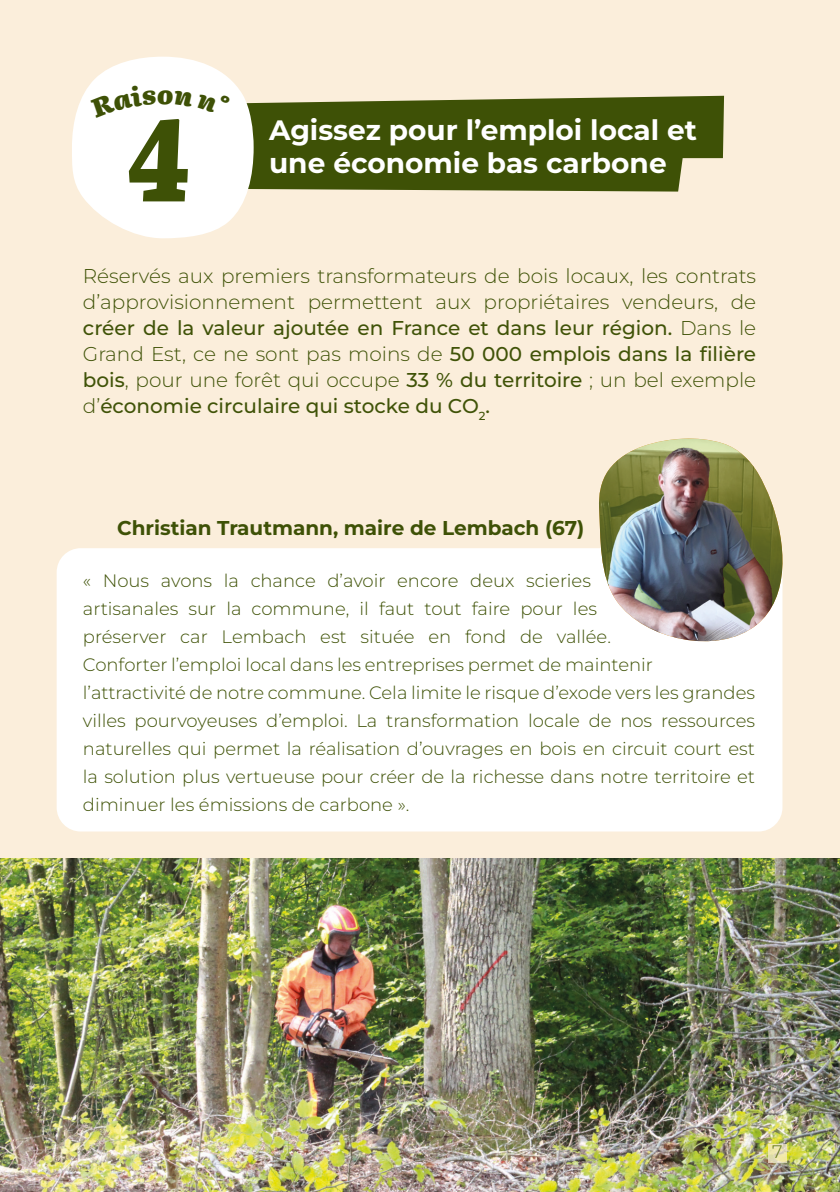
<style>
.page{position:relative;width:840px;height:1192px;background:#fbeedb}
.page>*{position:absolute;margin:0;border:0;box-sizing:border-box;transform-origin:0 0}
.t1{font:italic 115px "Literata";color:#3e5106;scale:.8 1}
.t2{font:700 28px/33.6px "Montserrat";color:#fff}
.t3{font:300 20px/26px "Montserrat";color:#405308;text-align:justify}
.t4{font:700 20px "Montserrat";color:#3e5106}
.t5{font:300 18px/28px "Montserrat";color:#405308}
.t6{font:300 18px "Montserrat";color:#5e750e}
.s1{font-weight:500}
</style>
<div class="page">
<img style="left:0;top:859px;width:840px;height:333px">
<svg style="left:768px;top:1144px;width:18px;height:18px"></svg>
<svg style="left:254px;top:95px;width:470px;height:97px;fill:#3e5106"></svg>
<div style="left:57px;top:548px;width:725px;height:283px;background:#fff;border-radius:24px"></div>
<img style="left:599px;top:439px;width:184px;height:204px">
<svg style="left:72px;top:57px;width:182px;height:181px"></svg>
<p class="t1" style="left:127px;top:71px;width:79px">4</p>
<p class="t2" style="left:269px;top:112px;width:429px">Agissez pour l’emploi local et une économie bas carbone</p>
<p class="t3" style="left:83px;top:262px;width:675px">Réservés aux premiers transformateurs de bois locaux, les contrats d’approvisionnement permettent aux propriétaires vendeurs, de <span class="s1">créer de la valeur ajoutée en France et dans leur région.</span> Dans le Grand Est, ce ne sont pas moins de <span class="s1">50 000 emplois dans la filière bois</span>, pour une forêt qui occupe <span class="s1">33 % du territoire</span> ; un bel exemple d’<span class="s1">économie circulaire qui stocke du CO</span><sub>2</sub><span class="s1">.</span></p>
<p class="t4" style="left:117px;top:515px;width:469px">Christian Trautmann, maire de Lembach (67)</p>
<p class="t5" style="left:83px;top:566px;width:674px">« Nous avons la chance d’avoir encore deux scieries<br>artisanales sur la commune, il faut tout faire pour les<br>préserver car Lembach est située en fond de vallée.<br>Conforter l’emploi local dans les entreprises permet de maintenir l’attractivité de notre commune. Cela limite le risque d’exode vers les grandes villes pourvoyeuses d’emploi. La transformation locale de nos ressources naturelles qui permet la réalisation d’ouvrages en bois en circuit court est la solution plus vertueuse pour créer de la richesse dans notre territoire et diminuer les émissions de carbone ».</p>
<p class="t6" style="left:772px;top:1140px;width:12px">7</p>
</div>
